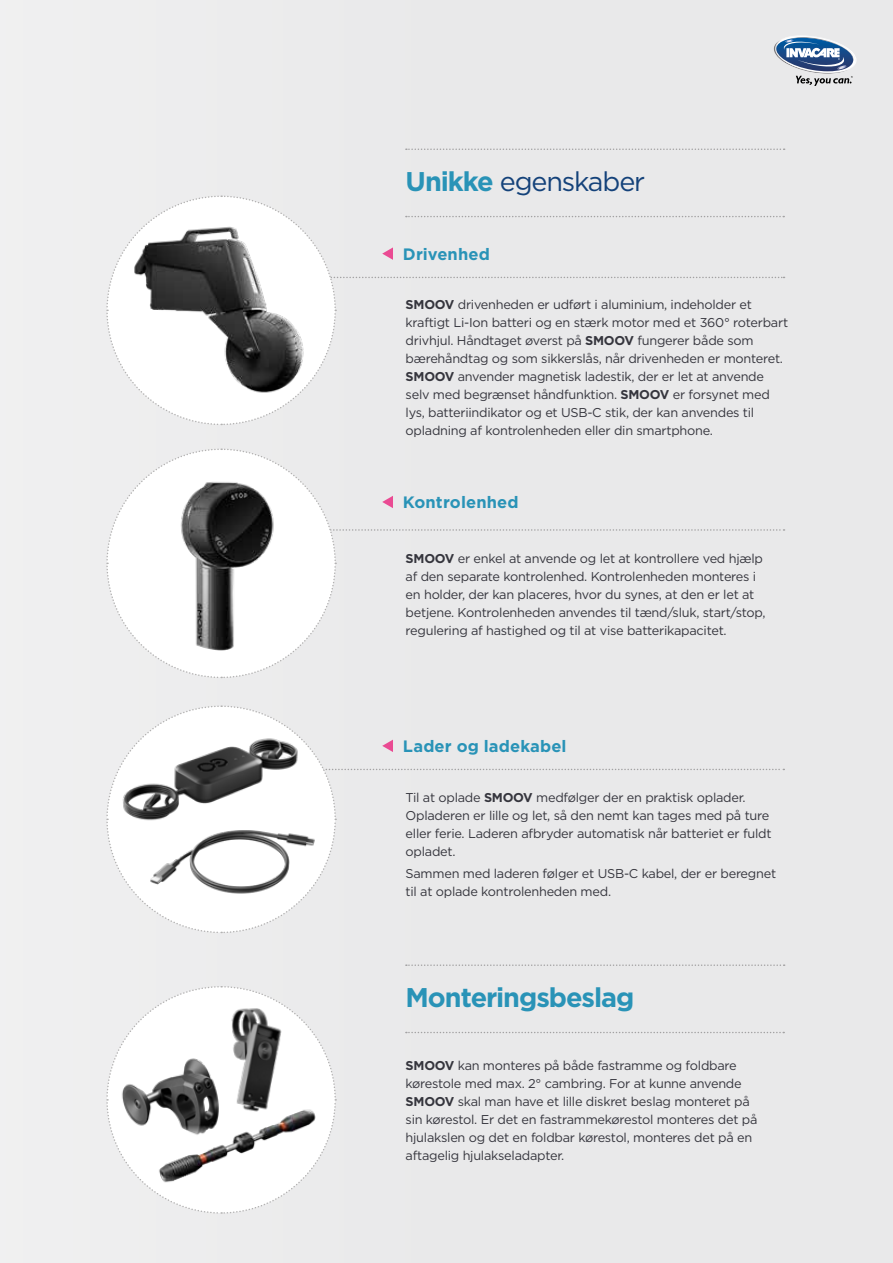
<style>
.page{position:relative;width:893px;height:1263px;background:#e9e9ea}
.page>*{position:absolute;margin:0;border:0;box-sizing:border-box;transform-origin:0 0}
.t1{font:27px "Gotham";letter-spacing:-.04em;color:#14427a}
.t2{font:700 27px "Gotham";letter-spacing:-.04em;color:#2993b7}
.t3{font:700 16.5px "Gotham";letter-spacing:.005em;color:#2993b7}
.t4{font:12.75px/18px "Gotham";letter-spacing:-.02em;color:#35353d}
.s1{font-weight:700;color:#2993b7}
.s2{font-weight:700}
</style>
<div class="page">
<img style="left:780px;top:35px;width:77px;height:1px">
<img style="left:773px;top:36px;width:84px;height:37px">
<img style="left:786px;top:37px;width:69px;height:25px">
<svg style="left:775px;top:38px;width:79px;height:48px;background:#92a5bc"></svg>
<svg style="left:106px;top:195px;width:678px;height:231px"></svg>
<svg style="left:406px;top:148px;width:379px;height:2px"></svg>
<svg style="left:106px;top:985px;width:231px;height:229px"></svg>
<svg style="left:406px;top:1032px;width:378px;height:1px"></svg>
<svg style="left:406px;top:964px;width:379px;height:2px"></svg>
<div style="left:106px;top:705px;width:678px;height:229px;background:#e9e9ea"></div>
<svg style="left:106px;top:448px;width:678px;height:231px"></svg>
<div style="left:0;top:0;width:14px;height:395px;background:#f0f0f0"></div>
<img style="left:113px;top:1057px;width:95px;height:83px">
<img style="left:208px;top:998px;width:88px;height:101px">
<img style="left:148px;top:1099px;width:183px;height:93px">
<img style="left:106px;top:733px;width:209px;height:96px">
<img style="left:136px;top:814px;width:194px;height:97px">
<h1 class="t1" style="left:405px;top:164px;width:241px"><span class="s1">Unikke</span> egenskaber</h1>
<p class="t3" style="left:403px;top:243px;width:88px">Drivenhed</p>
<p class="t4" style="left:406px;top:295px;width:384px"><span class="s2">SMOOV</span> drivenheden er udført i aluminium, indeholder et kraftigt Li-Ion batteri og en stærk motor med et 360° roterbart drivhjul. Håndtaget øverst på <span class="s2">SMOOV</span> fungerer både som bærehåndtag og som sikkerslås, når drivenheden er monteret.<br><span class="s2">SMOOV</span> anvender magnetisk ladestik, der er let at anvende selv med begrænset håndfunktion. <span class="s2">SMOOV</span> er forsynet med lys, batteriindikator og et USB-C stik, der kan anvendes til opladning af kontrolenheden eller din smartphone.</p>
<p class="t3" style="left:403px;top:491px;width:117px">Kontrolenhed</p>
<p class="t4" style="left:406px;top:549px;width:361px"><span class="s2">SMOOV</span> er enkel at anvende og let at kontrollere ved hjælp af den separate kontrolenhed. Kontrolenheden monteres i en holder, der kan placeres, hvor du synes, at den er let at betjene. Kontrolenheden anvendes til tænd/sluk, start/stop, regulering af hastighed og til at vise batterikapacitet.</p>
<p class="t3" style="left:403px;top:735px;width:165px">Lader og ladekabel</p>
<p class="t4" style="left:406px;top:788px;width:367px">Til at oplade <span class="s2">SMOOV</span> medfølger der en praktisk oplader.<br>Opladeren er lille og let, så den nemt kan tages med på ture eller ferie. Laderen afbryder automatisk når batteriet er fuldt opladet.</p>
<p class="t4" style="left:406px;top:864px;width:372px">Sammen med laderen følger et USB-C kabel, der er beregnet til at oplade kontrolenheden med.</p>
<h1 class="t2" style="left:405px;top:979px;width:230px">Monteringsbeslag</h1>
<p class="t4" style="left:406px;top:1056px;width:353px"><span class="s2">SMOOV</span> kan monteres på både fastramme og foldbare kørestole med max. 2° cambring. For at kunne anvende <span class="s2">SMOOV</span> skal man have et lille diskret beslag monteret på sin kørestol. Er det en fastrammekørestol monteres det på hjulakslen og det en foldbar kørestol, monteres det på en aftagelig hjulakseladapter.</p>
</div>
